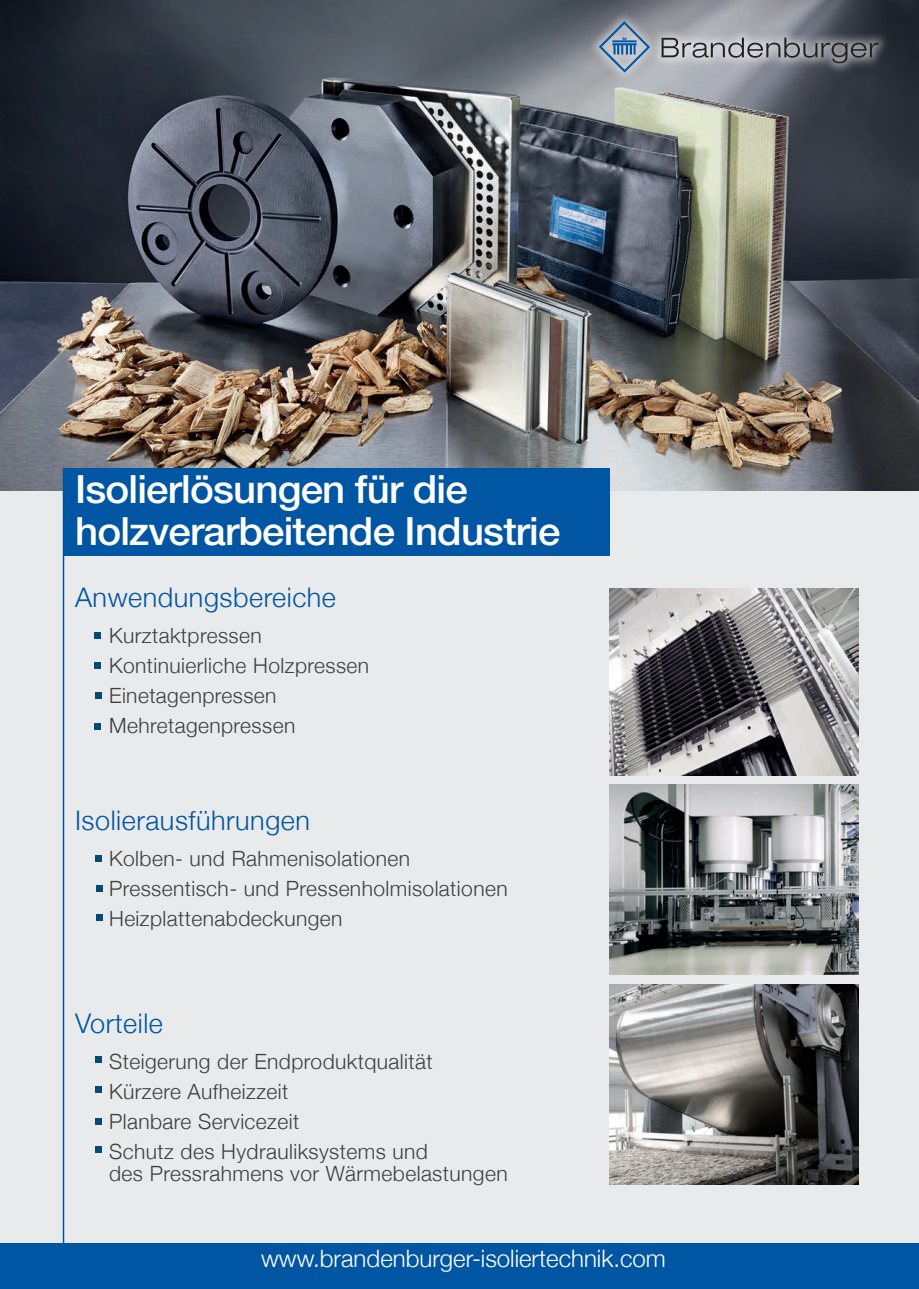
<style>
.page{position:relative;width:919px;height:1289px;background:#fff}
.page>*{position:absolute;margin:0;border:0;box-sizing:border-box;transform-origin:0 0}
.t1{font:500 39px/42px "Helvetica Neue LT Std";letter-spacing:-.02em;color:#fff}
.t2{font:300 27px "Helvetica Neue";letter-spacing:.02em;color:#0156a3}
.t3{font:300 24px "Helvetica Neue";color:#fff}
.t4{font:300 21px/30px "Helvetica Neue";letter-spacing:.02em;color:#3e3e3f}
</style>
<div class="page">
<div style="left:0;top:0;width:918px;height:1253px;background:#e9eaeb"></div>
<div style="left:95px;top:632px;width:6px;height:7px;background:#054977"></div>
<div style="left:95px;top:662px;width:6px;height:7px;background:#054977"></div>
<div style="left:95px;top:692px;width:6px;height:7px;background:#054977"></div>
<svg style="left:95px;top:723px;width:6px;height:6px"></svg>
<svg style="left:96px;top:855px;width:6px;height:6px"></svg>
<svg style="left:96px;top:885px;width:6px;height:6px"></svg>
<svg style="left:96px;top:914px;width:6px;height:6px"></svg>
<div style="left:95px;top:1056px;width:7px;height:6px;background:#054977"></div>
<div style="left:95px;top:1086px;width:7px;height:6px;background:#054977"></div>
<svg style="left:96px;top:1118px;width:6px;height:6px"></svg>
<div style="left:95px;top:1146px;width:7px;height:6px;background:#054977"></div>
<img style="left:0;top:0;width:918px;height:490px">
<div style="left:587px;top:10px;width:303px;height:74px;background:#fff;opacity:.5"></div>
<svg style="left:598px;top:21px;width:52px;height:52px;background:#8ea0b2"></svg>
<svg style="left:661px;top:38px;width:217px;height:25px;background:#8e8f94"></svg>
<div style="left:0;top:1243px;width:918px;height:45px;background:#0156a3"></div>
<div style="left:63px;top:468px;width:546px;height:87px;background:#0156a3"></div>
<hr style="left:63px;top:468px;width:1px;height:804px;background:#0156a3">
<img style="left:609px;top:588px;width:249px;height:187px">
<img style="left:609px;top:784px;width:249px;height:190px">
<img style="left:609px;top:984px;width:249px;height:200px">
<h1 class="t1" style="left:75px;top:467px;width:487px">Isolierlösungen für die holzverarbeitende Industrie</h1>
<p class="t2" style="left:75px;top:581px;width:262px">Anwendungsbereiche</p>
<p class="t4" style="left:109px;top:620px;width:261px">Kurztaktpressen<br>Kontinuierliche Holzpressen<br>Einetagenpressen<br>Mehretagenpressen</p>
<p class="t2" style="left:75px;top:803px;width:236px">Isolierausführungen</p>
<p class="t4" style="left:109px;top:842px;width:400px">Kolben- und Rahmenisolationen<br>Pressentisch- und Pressenholmisolationen<br>Heizplattenabdeckungen</p>
<p class="t2" style="left:75px;top:1006px;width:89px">Vorteile</p>
<p class="t4" style="left:109px;top:1045px;width:325px">Steigerung der Endproduktqualität<br>Kürzere Aufheizzeit<br>Planbare Servicezeit<br>Schutz des Hydrauliksystems und</p>
<p class="t4" style="left:109px;top:1158px;width:400px">des Pressrahmens vor Wärmebelastungen</p>
<p class="t3" style="left:261px;top:1243px;width:406px">www.brandenburger-isoliertechnik.com</p>
</div>
